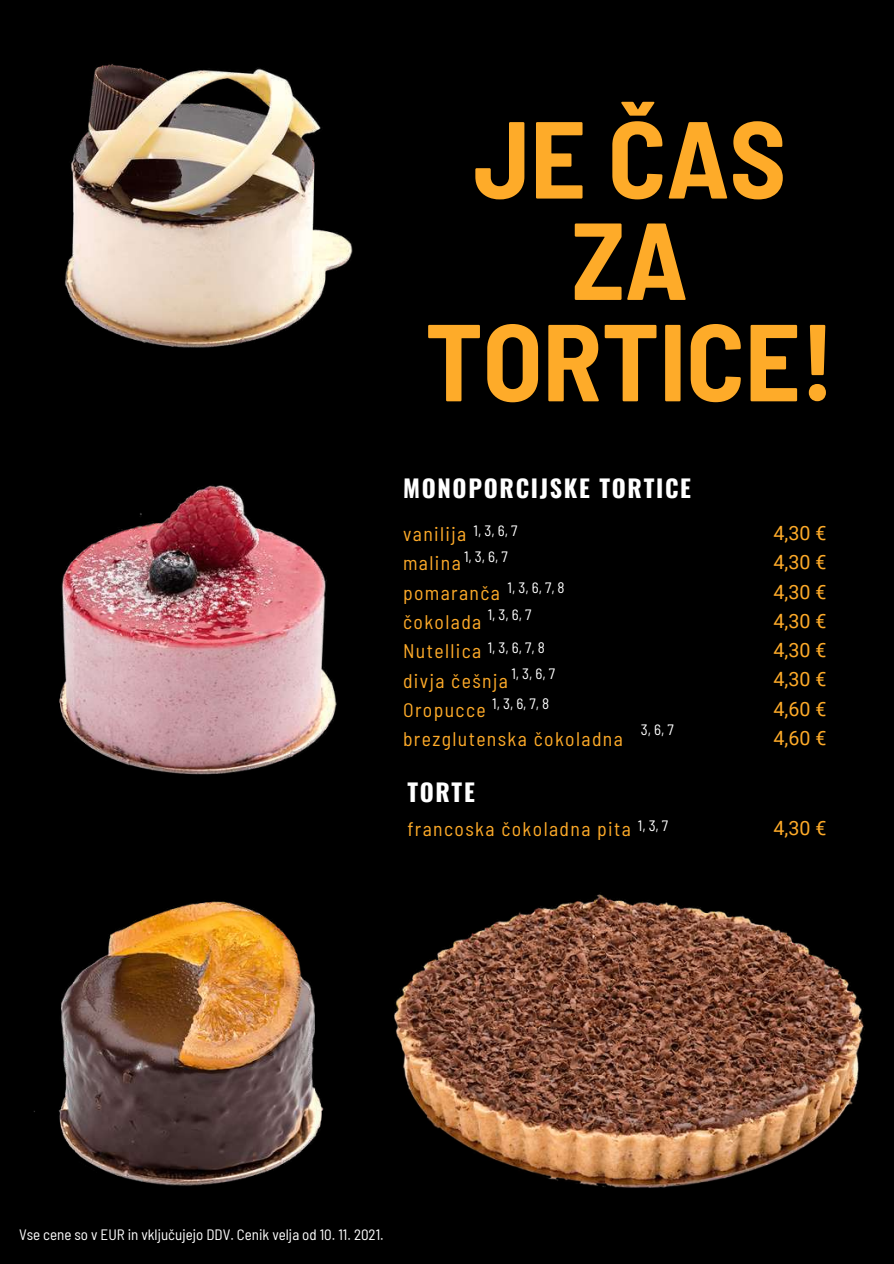
<style>
.page{position:relative;width:894px;height:1264px;background:#fff}
.page>*{position:absolute;margin:0;border:0;box-sizing:border-box;transform-origin:0 0}
.t1{font:700 semi-condensed 109.2px/101.4px "Barlow";color:#feab29;text-align:center}
.t2{font:700 24px "Oswald";letter-spacing:.07em;color:#fff}
.t3{font:semi-condensed 19.65px/29.2px "Barlow";letter-spacing:.07em;color:#feab29}
.t4{font:19.65px/29.2px "Roboto";color:#feab29;text-align:justify}
.t5{font:semi-condensed 15px "Barlow";color:#fff}
</style>
<div class="page">
<div style="left:0;top:0;width:893px;height:1263px;background:#000"></div>
<img style="left:65px;top:64px;width:288px;height:284px">
<img style="left:33px;top:485px;width:304px;height:701px">
<img style="left:394px;top:894px;width:471px;height:294px">
<h1 class="t1" style="left:425px;top:104px;width:410px">JE ČAS<br>ZA<br>TORTICE!</h1>
<h2 class="t2" style="left:403px;top:469px;width:289px">MONOPORCIJSKE TORTICE</h2>
<p class="t5" style="left:473px;top:520px;width:45px">1,3,6,7</p>
<h3 class="t3" style="left:403px;top:518px;width:221px">vanilija<br>malina<br>pomaranča<br>čokolada<br>Nutellica<br>divja češnja<br>Oropucce<br>brezglutenska čokoladna</h3>
<h3 class="t4" style="left:773px;top:518px;width:54px">4,30 € 4,30 € 4,30 € 4,30 € 4,30 € 4,30 € 4,60 € 4,60 €</h3>
<p class="t5" style="left:464px;top:547px;width:45px">1,3,6,7</p>
<p class="t5" style="left:507px;top:578px;width:59px">1,3,6,7,8</p>
<p class="t5" style="left:487px;top:605px;width:45px">1,3,6,7</p>
<p class="t5" style="left:487px;top:638px;width:59px">1,3,6,7,8</p>
<p class="t5" style="left:511px;top:664px;width:45px">1,3,6,7</p>
<p class="t5" style="left:492px;top:693px;width:59px">1,3,6,7,8</p>
<p class="t5" style="left:640px;top:720px;width:34px">3,6,7</p>
<h2 class="t2" style="left:407px;top:772px;width:69px">TORTE</h2>
<h3 class="t3" style="left:407px;top:813px;width:225px">francoska čokoladna pita</h3>
<h3 class="t4" style="left:773px;top:813px;width:54px">4,30 €</h3>
<p class="t5" style="left:637px;top:815px;width:32px">1,3,7</p>
<p class="t5" style="left:19px;top:1225px;width:366px">Vse cene so v EUR in vključujejo DDV. Cenik velja od 10. 11. 2021.</p>
</div>
